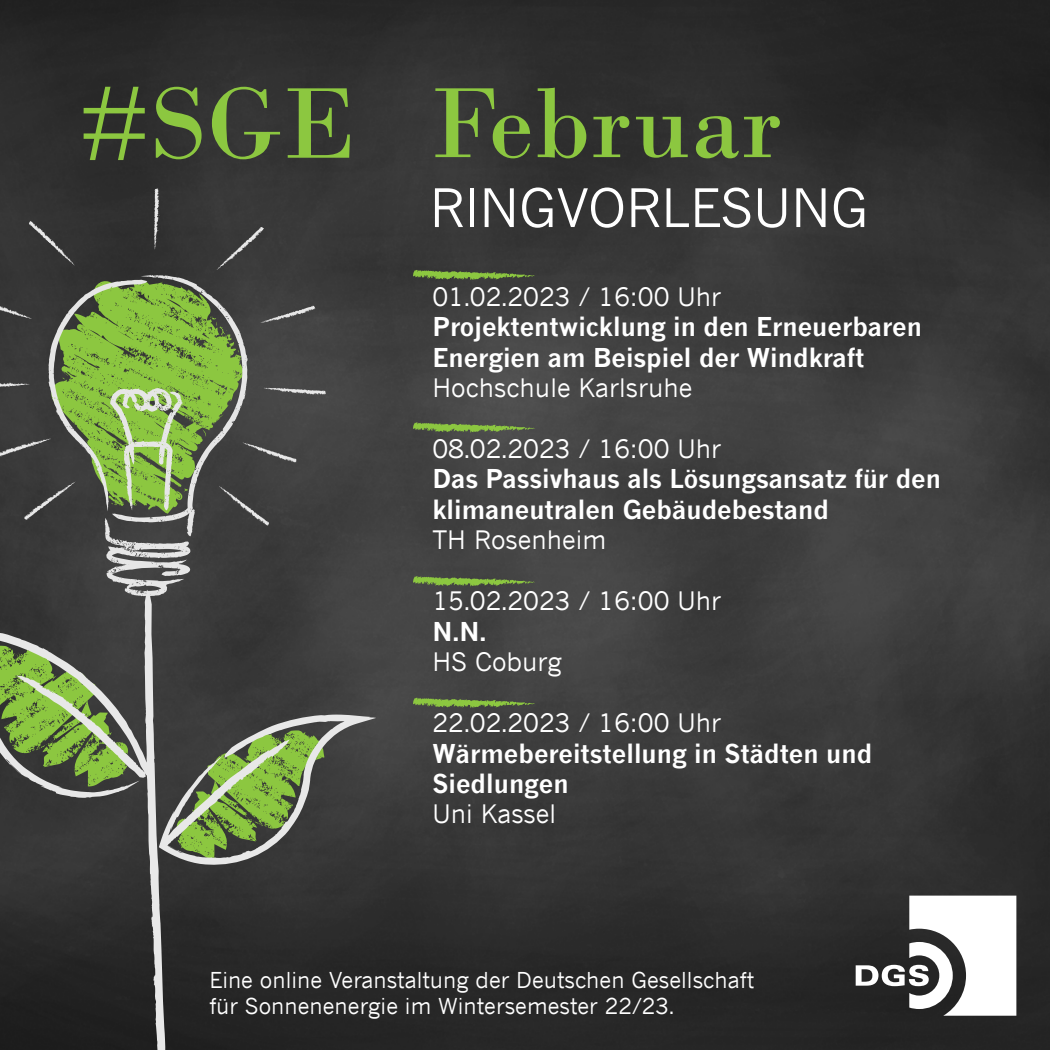
<style>
.page{position:relative;width:1050px;height:1050px;background:#fff}
.page>*{position:absolute;margin:0;border:0;box-sizing:border-box;transform-origin:0 0}
.t1{font:105.96px "Bodoni";color:#8cc740}
.t2{font:105px "Bodoni";color:#8cc740}
.t3{font:52.41px "News Gothic";color:#fff}
.t4{font:700 25.38px/30.4px "News Gothic";color:#fff}
.t5{font:25.38px "News Gothic";color:#fff}
.t6{font:21.88px/26.2px "News Gothic";color:#fff}
</style>
<div class="page">
<img style="left:0;top:0;width:1050px;height:1050px">
<svg style="left:48px;top:275px;width:200px;height:322px;background:#708752"></svg>
<svg style="left:153px;top:188px;width:7px;height:62px"></svg>
<svg style="left:217px;top:227px;width:47px;height:44px;background:#464646"></svg>
<svg style="left:261px;top:306px;width:54px;height:18px"></svg>
<svg style="left:263px;top:387px;width:63px;height:8px"></svg>
<svg style="left:243px;top:442px;width:54px;height:21px"></svg>
<svg style="left:219px;top:486px;width:50px;height:40px;background:#494949"></svg>
<svg style="left:29px;top:221px;width:46px;height:45px;background:#414141"></svg>
<svg style="left:0;top:300px;width:32px;height:20px"></svg>
<svg style="left:0;top:383px;width:30px;height:6px"></svg>
<svg style="left:0;top:438px;width:52px;height:19px"></svg>
<svg style="left:24px;top:482px;width:52px;height:38px;background:#464646"></svg>
<svg style="left:0;top:590px;width:165px;height:460px;background:#3d3d3d"></svg>
<svg style="left:0;top:644px;width:132px;height:147px;background:#728a54"></svg>
<svg style="left:159px;top:715px;width:217px;height:151px;background:#626f52"></svg>
<svg style="left:413px;top:270px;width:122px;height:10px"></svg>
<svg style="left:413px;top:422px;width:122px;height:11px"></svg>
<svg style="left:413px;top:576px;width:122px;height:11px"></svg>
<svg style="left:413px;top:697px;width:122px;height:11px"></svg>
<svg style="left:856px;top:896px;width:160px;height:120px"></svg>
<h1 class="t1" style="left:79px;top:61px;width:279px">#SGE</h1>
<h2 class="t2" style="left:430px;top:61px;width:353px">Februar</h2>
<h3 class="t3" style="left:430px;top:176px;width:440px">RINGVORLESUNG</h3>
<p class="t5" style="left:432px;top:281px;width:290px">01.02.2023 / 16:00 Uhr</p>
<p class="t4" style="left:432px;top:311px;width:491px">Projektentwicklung in den Erneuerbaren<br>Energien am Beispiel der Windkraft</p>
<p class="t5" style="left:432px;top:372px;width:262px">Hochschule Karlsruhe</p>
<p class="t5" style="left:432px;top:433px;width:290px">08.02.2023 / 16:00 Uhr</p>
<p class="t4" style="left:432px;top:463px;width:510px">Das Passivhaus als Lösungsansatz für den klimaneutralen Gebäudebestand</p>
<p class="t5" style="left:432px;top:525px;width:176px">TH Rosenheim</p>
<p class="t5" style="left:432px;top:586px;width:290px">15.02.2023 / 16:00 Uhr</p>
<p class="t4" style="left:432px;top:616px;width:56px">N.N.</p>
<p class="t5" style="left:432px;top:646px;width:131px">HS Coburg</p>
<p class="t5" style="left:432px;top:707px;width:290px">22.02.2023 / 16:00 Uhr</p>
<p class="t4" style="left:432px;top:737px;width:441px">Wärmebereitstellung in Städten und<br>Siedlungen</p>
<p class="t5" style="left:432px;top:799px;width:125px">Uni Kassel</p>
<p class="t6" style="left:209px;top:966px;width:546px">Eine online Veranstaltung der Deutschen Gesellschaft für Sonnenenergie im Wintersemester 22/23.</p>
</div>
